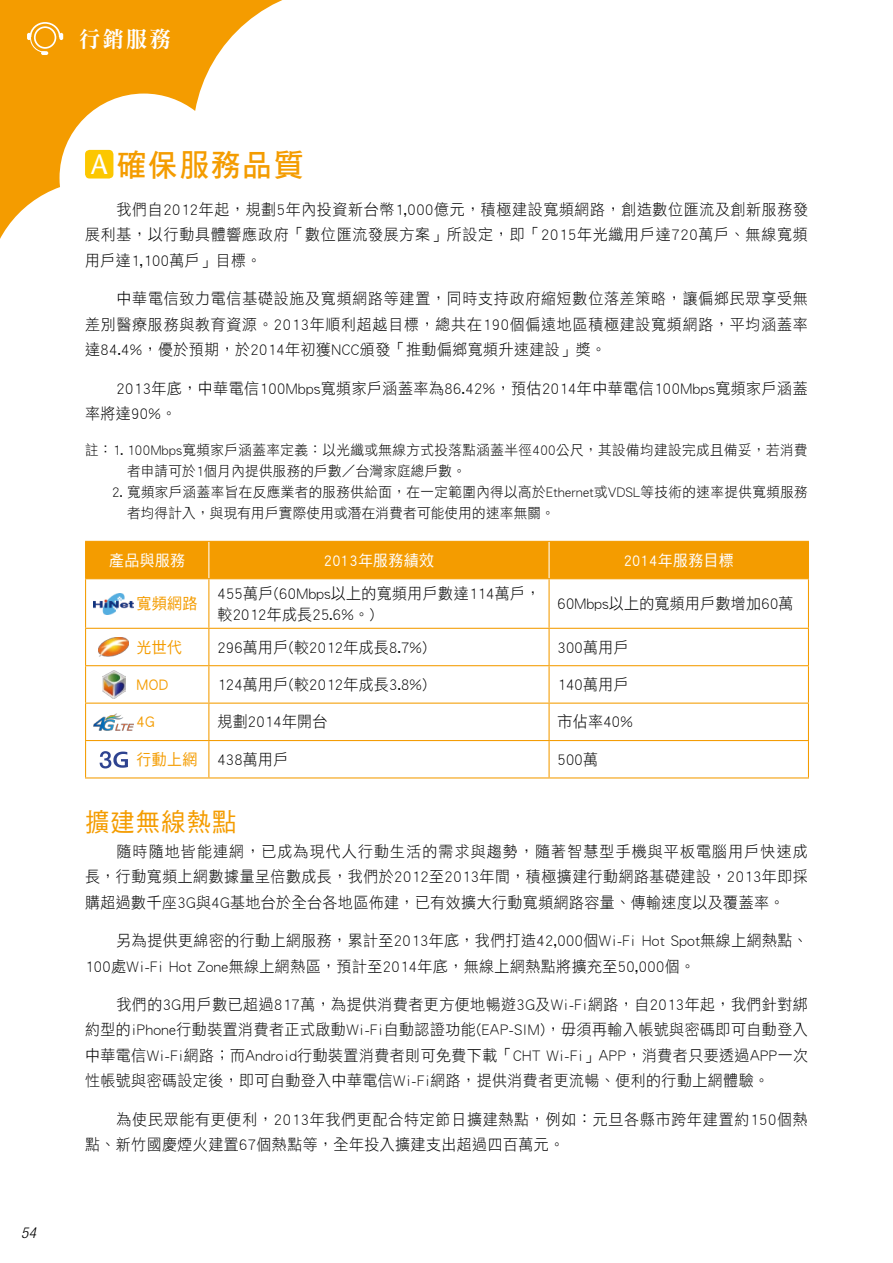
<style>
.page{position:relative;width:893px;height:1263px;background:#fff}
.page>*{position:absolute;margin:0;border:0;box-sizing:border-box;transform-origin:0 0}
.t1{font:31.5px "DF Hei Std W7";letter-spacing:.05em;color:#f49c00;scale:.95 1}
.t2{font:28.05px "Stone Sans";color:#fff;scale:.95 1}
.t3{font:25.5px "DF Hei Std W5";letter-spacing:.05em;color:#f49c00;scale:.95 1}
.t4{font:22.5px "DF Ming Std W9";color:#fff;scale:.95 1}
.t5{font:15.75px/25.5px "DF Hei Std W3";letter-spacing:.03em;color:#000;text-align:justify;scale:.95 1}
.t6{font:15.75px/25.5px "DF Hei Std W3";letter-spacing:.05em;color:#000;scale:.95 1}
.t7{font:15.75px "DF Hei Std W5";letter-spacing:.02em;color:#fff;scale:.95 1}
.t8{font:15.75px "DF Hei Std W5";letter-spacing:.02em;color:#f49c00;scale:.95 1}
.t9{font:italic 300 condensed 15px "Helvetica Neue";color:#000}
.t10{font:14.25px/21px "DF Hei Std W3";letter-spacing:.03em;color:#000;scale:.95 1}
</style>
<div class="page">
<svg style="left:0;top:0;width:283px;height:239px"></svg>
<svg style="left:27px;top:21px;width:36px;height:34px"></svg>
<div style="left:34px;top:26px;width:22px;height:23px;border:2px solid #fff;border-radius:50%"></div>
<div style="left:85px;top:150px;width:28px;height:29px;background:#fcc700;border-radius:5px"></div>
<div style="left:86px;top:542px;width:722px;height:36px;background:#f49c00"></div>
<hr style="left:208px;top:542px;width:1px;height:36px;background:#fff">
<hr style="left:549px;top:542px;width:1px;height:36px;background:#fff">
<hr style="left:85px;top:541px;width:124px;height:1px;background:#f49c00">
<hr style="left:85px;top:542px;width:1px;height:36px;background:#f49c00">
<hr style="left:209px;top:541px;width:340px;height:1px;background:#f49c00">
<hr style="left:549px;top:541px;width:260px;height:1px;background:#f49c00">
<hr style="left:808px;top:542px;width:1px;height:36px;background:#f49c00">
<hr style="left:85px;top:578px;width:124px;height:1px;background:#f49c00">
<hr style="left:85px;top:579px;width:1px;height:49px;background:#f49c00">
<hr style="left:209px;top:578px;width:340px;height:1px;background:#f49c00">
<hr style="left:208px;top:579px;width:1px;height:49px;background:#f49c00">
<hr style="left:549px;top:578px;width:260px;height:1px;background:#f49c00">
<hr style="left:549px;top:579px;width:1px;height:49px;background:#f49c00">
<hr style="left:808px;top:579px;width:1px;height:49px;background:#f49c00">
<hr style="left:85px;top:628px;width:124px;height:1px;background:#f49c00">
<hr style="left:85px;top:629px;width:1px;height:36px;background:#f49c00">
<hr style="left:209px;top:628px;width:340px;height:1px;background:#f49c00">
<hr style="left:208px;top:629px;width:1px;height:36px;background:#f49c00">
<hr style="left:549px;top:628px;width:260px;height:1px;background:#f49c00">
<hr style="left:549px;top:629px;width:1px;height:36px;background:#f49c00">
<hr style="left:808px;top:629px;width:1px;height:36px;background:#f49c00">
<hr style="left:85px;top:665px;width:124px;height:1px;background:#f49c00">
<hr style="left:85px;top:666px;width:1px;height:37px;background:#f49c00">
<hr style="left:209px;top:665px;width:340px;height:1px;background:#f49c00">
<hr style="left:208px;top:666px;width:1px;height:37px;background:#f49c00">
<hr style="left:549px;top:665px;width:260px;height:1px;background:#f49c00">
<hr style="left:549px;top:666px;width:1px;height:37px;background:#f49c00">
<hr style="left:808px;top:666px;width:1px;height:37px;background:#f49c00">
<hr style="left:85px;top:703px;width:124px;height:1px;background:#f49c00">
<hr style="left:85px;top:704px;width:1px;height:36px;background:#f49c00">
<hr style="left:209px;top:703px;width:340px;height:1px;background:#f49c00">
<hr style="left:208px;top:704px;width:1px;height:36px;background:#f49c00">
<hr style="left:549px;top:703px;width:260px;height:1px;background:#f49c00">
<hr style="left:549px;top:704px;width:1px;height:36px;background:#f49c00">
<hr style="left:808px;top:704px;width:1px;height:36px;background:#f49c00">
<hr style="left:85px;top:740px;width:124px;height:1px;background:#f49c00">
<hr style="left:85px;top:741px;width:1px;height:36px;background:#f49c00">
<hr style="left:209px;top:740px;width:340px;height:1px;background:#f49c00">
<hr style="left:208px;top:741px;width:1px;height:36px;background:#f49c00">
<hr style="left:549px;top:740px;width:260px;height:1px;background:#f49c00">
<hr style="left:549px;top:741px;width:1px;height:36px;background:#f49c00">
<hr style="left:808px;top:741px;width:1px;height:36px;background:#f49c00">
<hr style="left:85px;top:777px;width:124px;height:1px;background:#f49c00">
<hr style="left:209px;top:777px;width:340px;height:1px;background:#f49c00">
<hr style="left:549px;top:777px;width:260px;height:1px;background:#f49c00">
<img style="left:102px;top:671px;width:23px;height:27px">
<img style="left:99px;top:637px;width:30px;height:19px">
<img style="left:94px;top:713px;width:40px;height:17px">
<img style="left:94px;top:593px;width:40px;height:21px">
<svg style="left:100px;top:751px;width:28px;height:17px"></svg>
<p class="t9" style="left:21px;top:1224px;width:16px">54</p>
<h3 class="t4" style="left:79px;top:27px;width:98px">行銷服務</h3>
<h1 class="t1" style="left:117px;top:148px;width:198px">確保服務品質</h1>
<p class="t5" style="left:85px;top:196px;width:763px;text-indent:31px">我們自2012年起，規劃5年內投資新台幣1,000億元，積極建設寬頻網路，創造數位匯流及創新服務發展利基，以行動具體響應政府「數位匯流發展方案」所設定，即「2015年光纖用戶達720萬戶、無線寬頻用戶達1,100萬戶」目標。</p>
<p class="t5" style="left:85px;top:286px;width:762px;text-indent:31px">中華電信致力電信基礎設施及寬頻網路等建置，同時支持政府縮短數位落差策略，讓偏鄉民眾享受無差別醫療服務與教育資源。2013年順利超越目標，總共在190個偏遠地區積極建設寬頻網路，平均涵蓋率達84.4%，優於預期，於2014年初獲NCC頒發「推動偏鄉寬頻升速建設」獎。</p>
<p class="t5" style="left:85px;top:375px;width:762px;text-indent:31px">2013年底，中華電信100Mbps寬頻家戶涵蓋率為86.42%，預估2014年中華電信100Mbps寬頻家戶涵蓋率將達90%。</p>
<h2 class="t2" style="left:91px;top:147px;width:19px">A</h2>
<p class="t10" style="left:127px;top:439px;width:718px;text-indent:-42px">註：1. 100Mbps寬頻家戶涵蓋率定義：以光纖或無線方式投落點涵蓋半徑400公尺，其設備均建設完成且備妥，若消費者申請可於1個月內提供服務的戶數／台灣家庭總戶數。</p>
<p class="t10" style="left:127px;top:481px;width:718px;text-indent:-15px">2. 寬頻家戶涵蓋率旨在反應業者的服務供給面，在一定範圍內得以高於Ethernet或VDSL等技術的速率提供寬頻服務者均得計入，與現有用戶實際使用或潛在消費者可能使用的速率無關。</p>
<p class="t7" style="left:109px;top:551px;width:82px">產品與服務</p>
<p class="t7" style="left:324px;top:551px;width:117px">2013年服務績效</p>
<p class="t7" style="left:624px;top:551px;width:117px">2014年服務目標</p>
<p class="t8" style="left:137px;top:595px;width:65px">寬頻網路</p>
<p class="t5" style="left:217px;top:582px;width:342px;line-height:21px">455萬戶(60Mbps以上的寬頻用戶數達114萬戶，較2012年成長25.6%。)</p>
<p class="t5" style="left:558px;top:590px;width:250px">60Mbps以上的寬頻用戶數增加60萬</p>
<p class="t8" style="left:137px;top:638px;width:49px">光世代</p>
<p class="t5" style="left:217px;top:634px;width:222px">296萬用戶(較2012年成長8.7%)</p>
<p class="t5" style="left:558px;top:634px;width:76px">300萬用戶</p>
<p class="t8" style="left:137px;top:676px;width:35px">MOD</p>
<p class="t5" style="left:217px;top:671px;width:222px">124萬用戶(較2012年成長3.8%)</p>
<p class="t5" style="left:558px;top:671px;width:76px">140萬用戶</p>
<p class="t8" style="left:137px;top:713px;width:21px">4G</p>
<p class="t5" style="left:217px;top:709px;width:117px">規劃2014年開台</p>
<p class="t5" style="left:558px;top:709px;width:81px">市佔率40%</p>
<p class="t8" style="left:137px;top:751px;width:65px">行動上網</p>
<p class="t5" style="left:217px;top:746px;width:76px">438萬用戶</p>
<p class="t5" style="left:558px;top:746px;width:44px">500萬</p>
<h3 class="t3" style="left:85px;top:807px;width:161px">擴建無線熱點</h3>
<p class="t5" style="left:85px;top:838px;width:762px;text-indent:31px">隨時隨地皆能連網，已成為現代人行動生活的需求與趨勢，隨著智慧型手機與平板電腦用戶快速成長，行動寬頻上網數據量呈倍數成長，我們於2012至2013年間，積極擴建行動網路基礎建設，2013年即採購超過數千座3G與4G基地台於全台各地區佈建，已有效擴大行動寬頻網路容量、傳輸速度以及覆蓋率。</p>
<p class="t5" style="left:85px;top:927px;width:762px;text-indent:31px">另為提供更綿密的行動上網服務，累計至2013年底，我們打造42,000個Wi-Fi Hot Spot無線上網熱點、<br>100處Wi-Fi Hot Zone無線上網熱區，預計至2014年底，無線上網熱點將擴充至50,000個。</p>
<p class="t5" style="left:85px;top:991px;width:763px;text-indent:31px">我們的3G用戶數已超過817萬，為提供消費者更方便地暢遊3G及Wi-Fi網路，自2013年起，我們針對綁約型的iPhone行動裝置消費者正式啟動Wi-Fi自動認證功能(EAP-SIM)，毋須再輸入帳號與密碼即可自動登入中華電信Wi-Fi網路；而Android行動裝置消費者則可免費下載「CHT Wi-Fi」APP，消費者只要透過APP一次性帳號與密碼設定後，即可自動登入中華電信Wi-Fi網路，提供消費者更流暢、便利的行動上網體驗。</p>
<p class="t6" style="left:85px;top:1106px;width:762px;text-indent:31px">為使民眾能有更便利，2013年我們更配合特定節日擴建熱點，例如：元旦各縣市跨年建置約150個熱點、新竹國慶煙火建置67個熱點等，全年投入擴建支出超過四百萬元。</p>
</div>
